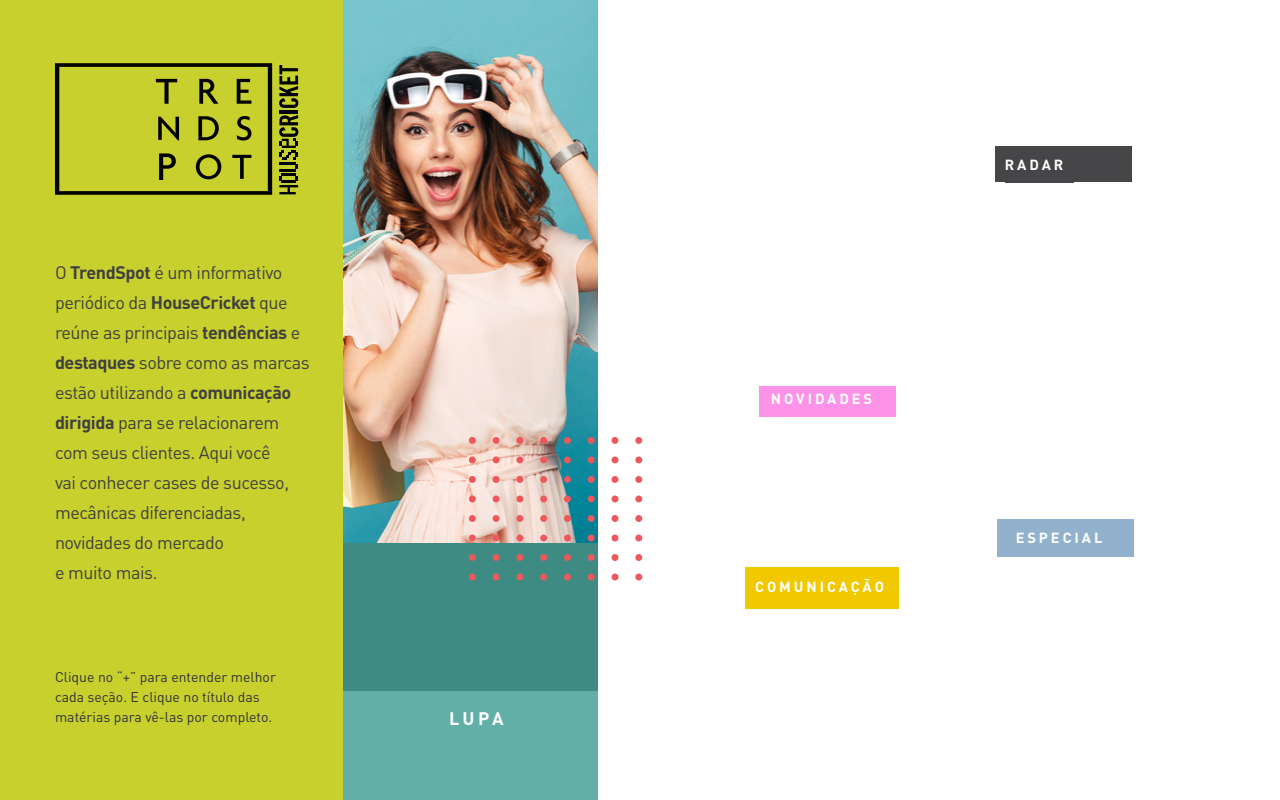
<style>
.page{position:relative;width:1280px;height:800px;background:#fff}
.page>*{position:absolute;margin:0;border:0;box-sizing:border-box;transform-origin:0 0}
.t1{font:18px/30px "DIN Pro";letter-spacing:-.025em;color:#404040}
.t2{font:700 18px "DIN Pro";color:#fff}
.t3{font:700 14.5px "DIN Pro";letter-spacing:.2em;color:#fff}
.t4{font:14px/20px "DIN Pro";color:#313237}
.s1{font-weight:700}
</style>
<div class="page">
<img style="left:343px;top:0;width:255px;height:544px">
<div style="left:343px;top:691px;width:255px;height:109px;background:#61afa7"></div>
<div style="left:342px;top:544px;width:256px;height:147px;background:#3e8b84"></div>
<div style="left:995px;top:146px;width:137px;height:36px;background:#464548"></div>
<div style="left:1005px;top:159px;width:69px;height:24px;background:#464548"></div>
<div style="left:760px;top:386px;width:136px;height:31px;background:#fe92e8"></div>
<div style="left:997px;top:519px;width:137px;height:38px;background:#92b1cd"></div>
<div style="left:0;top:0;width:343px;height:800px;background:#c7d02d"></div>
<svg style="left:55px;top:63px;width:217px;height:132px"></svg>
<svg style="left:279px;top:115px;width:19px;height:79px"></svg>
<hr style="left:279px;top:110px;width:19px;height:3px;background:#000">
<svg style="left:279px;top:65px;width:19px;height:43px"></svg>
<div style="left:745px;top:568px;width:153px;height:41px;background:#f0c900"></div>
<div style="left:469px;top:437px;width:7px;height:7px;background:#ee575c;border-radius:50%"></div>
<div style="left:493px;top:437px;width:7px;height:7px;background:#ee575c;border-radius:50%"></div>
<div style="left:516px;top:437px;width:7px;height:7px;background:#ee575c;border-radius:50%"></div>
<div style="left:540px;top:437px;width:7px;height:7px;background:#ee575c;border-radius:50%"></div>
<div style="left:564px;top:437px;width:7px;height:7px;background:#ee575c;border-radius:50%"></div>
<div style="left:588px;top:437px;width:7px;height:7px;background:#ee575c;border-radius:50%"></div>
<div style="left:612px;top:437px;width:6px;height:7px;background:#ee575c;border-radius:50%"></div>
<div style="left:635px;top:437px;width:7px;height:7px;background:#ee575c;border-radius:50%"></div>
<div style="left:469px;top:456px;width:7px;height:7px;background:#ee575c;border-radius:50%"></div>
<div style="left:493px;top:456px;width:7px;height:7px;background:#ee575c;border-radius:50%"></div>
<div style="left:516px;top:456px;width:7px;height:7px;background:#ee575c;border-radius:50%"></div>
<div style="left:540px;top:456px;width:7px;height:7px;background:#ee575c;border-radius:50%"></div>
<div style="left:564px;top:456px;width:7px;height:7px;background:#ee575c;border-radius:50%"></div>
<div style="left:588px;top:456px;width:7px;height:7px;background:#ee575c;border-radius:50%"></div>
<div style="left:612px;top:456px;width:6px;height:7px;background:#ee575c;border-radius:50%"></div>
<div style="left:635px;top:456px;width:7px;height:7px;background:#ee575c;border-radius:50%"></div>
<div style="left:469px;top:476px;width:7px;height:7px;background:#ee575c;border-radius:50%"></div>
<div style="left:493px;top:476px;width:7px;height:7px;background:#ee575c;border-radius:50%"></div>
<div style="left:516px;top:476px;width:7px;height:7px;background:#ee575c;border-radius:50%"></div>
<div style="left:540px;top:476px;width:7px;height:7px;background:#ee575c;border-radius:50%"></div>
<div style="left:564px;top:476px;width:7px;height:7px;background:#ee575c;border-radius:50%"></div>
<div style="left:588px;top:476px;width:7px;height:7px;background:#ee575c;border-radius:50%"></div>
<div style="left:612px;top:476px;width:6px;height:7px;background:#ee575c;border-radius:50%"></div>
<div style="left:635px;top:476px;width:7px;height:7px;background:#ee575c;border-radius:50%"></div>
<div style="left:469px;top:496px;width:7px;height:6px;background:#ee575c;border-radius:50%"></div>
<div style="left:493px;top:496px;width:7px;height:6px;background:#ee575c;border-radius:50%"></div>
<div style="left:516px;top:496px;width:7px;height:6px;background:#ee575c;border-radius:50%"></div>
<div style="left:540px;top:496px;width:7px;height:6px;background:#ee575c;border-radius:50%"></div>
<div style="left:564px;top:496px;width:7px;height:6px;background:#ee575c;border-radius:50%"></div>
<div style="left:588px;top:496px;width:7px;height:6px;background:#ee575c;border-radius:50%"></div>
<svg style="left:612px;top:496px;width:6px;height:6px"></svg>
<div style="left:635px;top:496px;width:7px;height:6px;background:#ee575c;border-radius:50%"></div>
<div style="left:469px;top:515px;width:7px;height:7px;background:#ee575c;border-radius:50%"></div>
<div style="left:493px;top:515px;width:7px;height:7px;background:#ee575c;border-radius:50%"></div>
<div style="left:516px;top:515px;width:7px;height:7px;background:#ee575c;border-radius:50%"></div>
<div style="left:540px;top:515px;width:7px;height:7px;background:#ee575c;border-radius:50%"></div>
<div style="left:564px;top:515px;width:7px;height:7px;background:#ee575c;border-radius:50%"></div>
<div style="left:588px;top:515px;width:7px;height:7px;background:#ee575c;border-radius:50%"></div>
<div style="left:612px;top:515px;width:6px;height:7px;background:#ee575c;border-radius:50%"></div>
<div style="left:635px;top:515px;width:7px;height:7px;background:#ee575c;border-radius:50%"></div>
<div style="left:469px;top:535px;width:7px;height:6px;background:#ee575c;border-radius:50%"></div>
<div style="left:493px;top:535px;width:7px;height:6px;background:#ee575c;border-radius:50%"></div>
<div style="left:516px;top:535px;width:7px;height:6px;background:#ee575c;border-radius:50%"></div>
<div style="left:540px;top:535px;width:7px;height:6px;background:#ee575c;border-radius:50%"></div>
<div style="left:564px;top:535px;width:7px;height:6px;background:#ee575c;border-radius:50%"></div>
<div style="left:588px;top:535px;width:7px;height:6px;background:#ee575c;border-radius:50%"></div>
<svg style="left:612px;top:535px;width:6px;height:6px"></svg>
<div style="left:635px;top:535px;width:7px;height:6px;background:#ee575c;border-radius:50%"></div>
<div style="left:469px;top:554px;width:7px;height:7px;background:#ee575c;border-radius:50%"></div>
<div style="left:493px;top:554px;width:7px;height:7px;background:#ee575c;border-radius:50%"></div>
<div style="left:516px;top:554px;width:7px;height:7px;background:#ee575c;border-radius:50%"></div>
<div style="left:540px;top:554px;width:7px;height:7px;background:#ee575c;border-radius:50%"></div>
<div style="left:564px;top:554px;width:7px;height:7px;background:#ee575c;border-radius:50%"></div>
<div style="left:588px;top:554px;width:7px;height:7px;background:#ee575c;border-radius:50%"></div>
<div style="left:612px;top:554px;width:6px;height:7px;background:#ee575c;border-radius:50%"></div>
<div style="left:635px;top:554px;width:7px;height:7px;background:#ee575c;border-radius:50%"></div>
<div style="left:469px;top:574px;width:7px;height:6px;background:#ee575c;border-radius:50%"></div>
<div style="left:493px;top:574px;width:7px;height:6px;background:#ee575c;border-radius:50%"></div>
<div style="left:516px;top:574px;width:7px;height:6px;background:#ee575c;border-radius:50%"></div>
<div style="left:540px;top:574px;width:7px;height:6px;background:#ee575c;border-radius:50%"></div>
<div style="left:564px;top:574px;width:7px;height:6px;background:#ee575c;border-radius:50%"></div>
<div style="left:588px;top:574px;width:7px;height:6px;background:#ee575c;border-radius:50%"></div>
<svg style="left:612px;top:574px;width:6px;height:6px"></svg>
<div style="left:635px;top:574px;width:7px;height:6px;background:#ee575c;border-radius:50%"></div>
<p class="t1" style="left:55px;top:257px;width:256px">O <span class="s1">TrendSpot</span> é um informativo periódico da <span class="s1">HouseCricket</span> que reúne as principais <span class="s1">tendências</span> e <span class="s1">destaques</span> sobre como as marcas estão utilizando a <span class="s1">comunicação dirigida</span> para se relacionarem com seus clientes. Aqui você<br>vai conhecer cases de sucesso, mecânicas diferenciadas, novidades do mercado<br>e muito mais.</p>
<p class="t4" style="left:55px;top:667px;width:222px">Clique no “+” para entender melhor cada seção. E clique no título das matérias para vê-las por completo.</p>
<p class="t2" style="left:449px;top:703px;width:56px">LUPA</p>
<p class="t3" style="left:771px;top:387px;width:103px">NOVIDADES</p>
<p class="t3" style="left:755px;top:575px;width:130px">COMUNICAÇÃO</p>
<p class="t3" style="left:1005px;top:152px;width:60px">RADAR</p>
<p class="t3" style="left:1016px;top:525px;width:88px">ESPECIAL</p>
</div>
